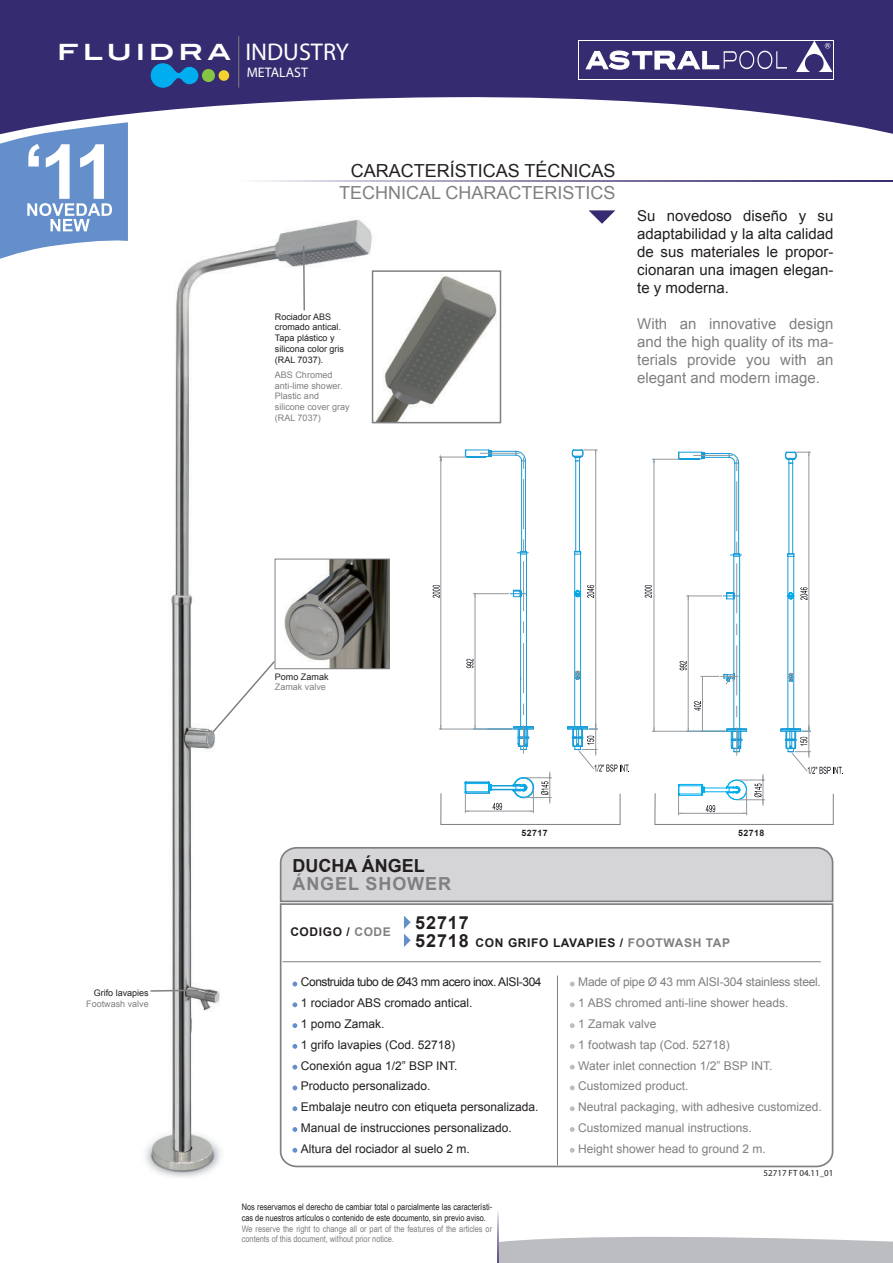
<style>
.page{position:relative;width:893px;height:1263px;background:#fff}
.page>*{position:absolute;margin:0;border:0;box-sizing:border-box;transform-origin:0 0}
.t1{font:24.3px "Myriad Pro";color:#fff}
.t2{font:18px "Arial";color:#808083}
.t3{font:18px "Arial";color:#231f20}
.t4{font:700 18px "Arial";color:#231f20}
.t5{font:700 18px "Arial";letter-spacing:.05em;color:#808083}
.t6{font:15px/18px "Arial";color:#231f20;text-align:justify}
.t7{font:15px/18px "Arial";color:#808083;text-align:justify}
.t8{font:13.95px "Myriad Pro";color:#fff}
.t9{font:12px/20.9px "Arial";color:#808083}
.t10{font:12px/20.9px "Arial";color:#231f20}
.t11{font:700 12px "Arial";letter-spacing:.05em;color:#231f20}
.t12{font:9px/10.8px "Arial Narrow";color:#231f20}
.t13{font:9px/10.8px "Arial Narrow";color:#808083}
.t14{font:9px/10.8px "Arial";color:#231f20}
.t15{font:9px/10.8px "Arial";color:#808083}
.t16{font:9px "Myriad Pro";color:#231f20}
.t17{font:700 8.85px "Arial";letter-spacing:.05em;color:#231f20}
.s1{font-family:"Blair ITC Std";font-weight:700;font-size:22.35px}
.s2{font-size:18px}
.s3{color:#808083}
</style>
<div class="page">
<svg style="left:0;top:0;width:893px;height:134px;fill:#352b70"></svg>
<svg style="left:499px;top:1236px;width:394px;height:27px;background:#c2c2c5"></svg>
<svg style="left:60px;top:43px;width:18px;height:17px"></svg>
<svg style="left:85px;top:43px;width:18px;height:17px"></svg>
<svg style="left:109px;top:43px;width:21px;height:17px"></svg>
<div style="left:138px;top:43px;width:5px;height:17px;border:1px solid #352b70"></div>
<svg style="left:151px;top:43px;width:80px;height:45px;background:#314f87"></svg>
<hr style="left:238px;top:36px;width:1px;height:52px;background:#808083">
<svg style="left:0;top:123px;width:129px;height:136px"></svg>
<svg style="left:589px;top:210px;width:26px;height:14px"></svg>
<img style="left:145px;top:219px;width:258px;height:958px">
<svg style="left:279px;top:846px;width:555px;height:56px;background:#d0d0d2"></svg>
<svg style="left:279px;top:902px;width:555px;height:266px"></svg>
<svg style="left:404px;top:915px;width:7px;height:32px"></svg>
<svg style="left:292px;top:981px;width:5px;height:5px"></svg>
<svg style="left:292px;top:1002px;width:5px;height:5px"></svg>
<svg style="left:292px;top:1023px;width:5px;height:5px"></svg>
<svg style="left:292px;top:1044px;width:5px;height:5px"></svg>
<svg style="left:292px;top:1065px;width:5px;height:4px"></svg>
<svg style="left:292px;top:1085px;width:5px;height:5px"></svg>
<svg style="left:292px;top:1106px;width:5px;height:5px"></svg>
<svg style="left:292px;top:1127px;width:5px;height:5px"></svg>
<svg style="left:292px;top:1148px;width:5px;height:5px"></svg>
<svg style="left:570px;top:981px;width:5px;height:5px"></svg>
<svg style="left:570px;top:1002px;width:5px;height:5px"></svg>
<svg style="left:570px;top:1023px;width:5px;height:5px"></svg>
<svg style="left:570px;top:1044px;width:5px;height:5px"></svg>
<svg style="left:570px;top:1065px;width:5px;height:4px"></svg>
<svg style="left:570px;top:1085px;width:5px;height:5px"></svg>
<svg style="left:570px;top:1106px;width:5px;height:5px"></svg>
<svg style="left:570px;top:1127px;width:5px;height:5px"></svg>
<svg style="left:570px;top:1148px;width:5px;height:5px"></svg>
<hr style="left:557px;top:975px;width:1px;height:190px;background:#808083">
<hr style="left:282px;top:961px;width:539px;height:1px;background:#808083">
<svg style="left:211px;top:659px;width:65px;height:75px"></svg>
<svg style="left:302px;top:244px;width:4px;height:68px"></svg>
<div style="left:578px;top:40px;width:255px;height:39px;background:#352b70"></div>
<svg style="left:796px;top:41px;width:36px;height:31px"></svg>
<svg style="left:585px;top:50px;width:202px;height:20px"></svg>
<img style="left:277px;top:561px;width:111px;height:106px">
<div style="left:275px;top:559px;width:115px;height:110px;border:1px solid #808083"></div>
<svg style="left:645px;top:451px;width:198px;height:374px"></svg>
<svg style="left:433px;top:411px;width:196px;height:414px"></svg>
<img style="left:375px;top:273px;width:123px;height:147px">
<div style="left:372px;top:270px;width:129px;height:153px;border:2px solid #808083"></div>
<svg style="left:149px;top:989px;width:51px;height:3px"></svg>
<h1 class="t1" style="left:57px;top:42px;width:293px"><span class="s1">FLUIDR A</span> INDUSTRY</h1>
<p class="t8" style="left:247px;top:67px;width:63px">METALAST</p>
<h2 class="t3" style="left:351px;top:159px;width:266px">CARACTERÍSTICAS TÉCNICAS</h2>
<h2 class="t2" style="left:339px;top:181px;width:278px">TECHNICAL CHARACTERISTICS</h2>
<p class="t14" style="left:275px;top:311px;width:71px">Rociador ABS cromado antical.<br>Tapa plástico y silicona color gris (RAL 7037).</p>
<p class="t15" style="left:275px;top:369px;width:76px">ABS Chromed anti-lime shower.<br>Plastic and silicone cover gray (RAL 7037)</p>
<p class="t6" style="left:637px;top:207px;width:198px">Su novedoso diseño y su adaptabilidad y la alta calidad de sus materiales le propor&shy;cionaran una imagen elegan&shy;te y moderna.</p>
<p class="t7" style="left:637px;top:315px;width:198px">With an innovative design and the high quality of its ma&shy;terials provide you with an elegant and modern image.</p>
<p class="t14" style="left:275px;top:671px;width:55px">Pomo Zamak</p>
<p class="t15" style="left:275px;top:682px;width:53px">Zamak valve</p>
<p class="t17" style="left:521px;top:827px;width:28px">52717</p>
<p class="t17" style="left:738px;top:827px;width:28px">52718</p>
<p class="t14" style="left:94px;top:987px;width:57px">Grifo lavapies</p>
<p class="t15" style="left:86px;top:998px;width:64px">Footwash valve</p>
<h2 class="t4" style="left:292px;top:853px;width:134px">DUCHA ÁNGEL</h2>
<h2 class="t5" style="left:292px;top:871px;width:160px">ÁNGEL SHOWER</h2>
<h2 class="t4" style="left:415px;top:911px;width:55px">52717</h2>
<p class="t11" style="left:415px;top:935px;width:316px"><span class="s2">52718</span> CON GRIFO LAVAPIES / <span class="s3">FOOTWASH TAP</span></p>
<p class="t11" style="left:290px;top:923px;width:102px">CODIGO / <span class="s3">CODE</span></p>
<p class="t10" style="left:301px;top:972px;width:242px">Construida tubo de Ø43 mm acero inox. AISI-304<br>1 rociador ABS cromado antical.<br>1 pomo Zamak.<br>1 grifo lavapies (Cod. 52718)<br>Conexión agua 1/2” BSP INT.<br>Producto personalizado.<br>Embalaje neutro con etiqueta personalizada.<br>Manual de instrucciones personalizado.<br>Altura del rociador al suelo 2 m.</p>
<p class="t9" style="left:578px;top:972px;width:245px">Made of pipe Ø 43 mm AISI-304 stainless steel.<br>1 ABS chromed anti-line shower heads.<br>1 Zamak valve<br>1 footwash tap (Cod. 52718)<br>Water inlet connection 1/2” BSP INT.<br>Customized product.<br>Neutral packaging, with adhesive customized.<br>Customized manual instructions.<br>Height shower head to ground 2 m.</p>
<p class="t12" style="left:242px;top:1201px;width:252px">Nos reservamos el derecho de cambiar total o parcialmente las característi&shy;cas de nuestros artículos o contenido de este documento, sin previo aviso.</p>
<p class="t13" style="left:242px;top:1223px;width:252px">We reserve the right to change all or part of the features of the articles or contents of this document, without prior notice.</p>
<p class="t16" style="left:764px;top:1170px;width:71px">52717 FT 04.11_01</p>
</div>
